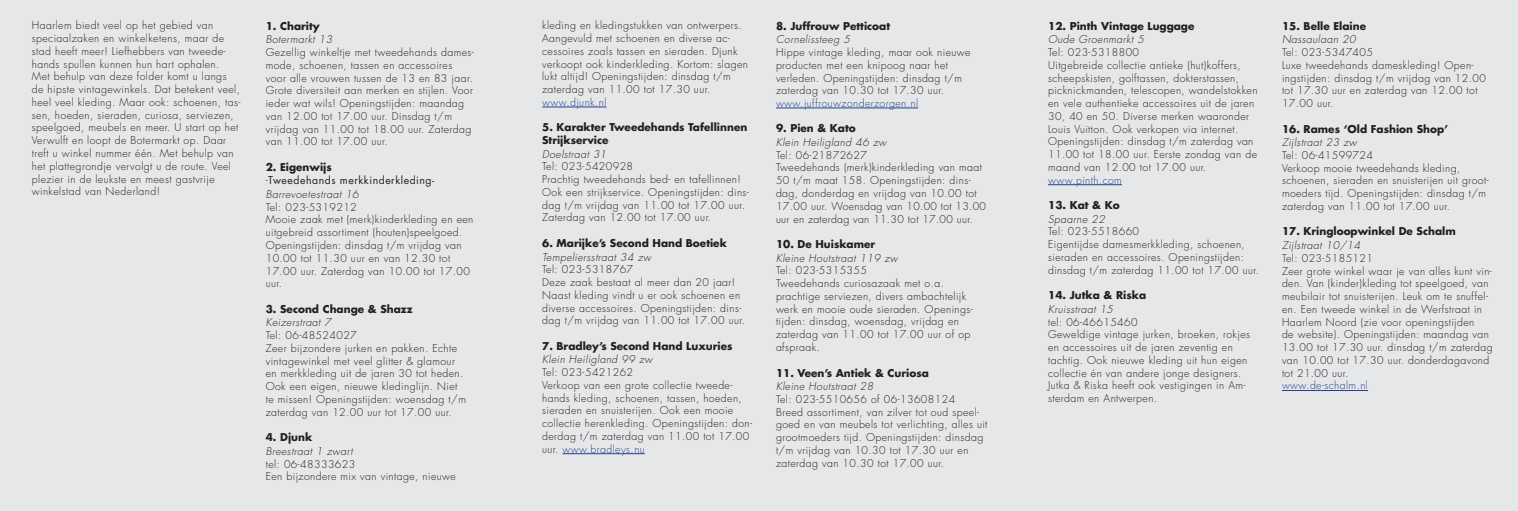
<style>
.page{position:relative;width:1518px;height:511px;background:#fff}
.page>*{position:absolute;margin:0;border:0;box-sizing:border-box;transform-origin:0 0}
.t1{font:300 10.5px/12.8px "Futura";letter-spacing:.04em;color:#231f20}
.t2{font:700 10.5px/12.8px "Futura";color:#231f20}
.t3{font:italic 300 10.5px "Futura";letter-spacing:.04em;color:#231f20}
.t4{font:300 10.5px "Futura";letter-spacing:.04em;color:#25408e}
.t5{font:10.5px/13.5px "Futura";letter-spacing:.05em;color:#231f20}
.s1{font-weight:700}
.s2{font-weight:300}
.s3{font-weight:300;font-style:italic}
.s4{color:#25408e}
</style>
<div class="page">
<div style="left:0;top:0;width:1518px;height:510px;background:#e6e7e8"></div>
<hr style="left:542px;top:107px;width:64px;height:1px;background:#25408e">
<hr style="left:563px;top:453px;width:82px;height:1px;background:#25408e">
<hr style="left:776px;top:108px;width:142px;height:1px;background:#25408e">
<hr style="left:1048px;top:184px;width:74px;height:1px;background:#25408e">
<hr style="left:1282px;top:390px;width:86px;height:1px;background:#25408e">
<p class="t1" style="left:32px;top:20px;width:210px">Haarlem biedt veel op het gebied van speciaalzaken en winkelketens, maar de stad heeft meer! Liefhebbers van tweede&shy;hands spullen kunnen hun hart ophalen.<br>Met behulp van deze folder komt u langs de hipste vintagewinkels. Dat betekent veel, heel veel kleding. Maar ook: schoenen, tas&shy;sen, hoeden, sieraden, curiosa, serviezen, speelgoed, meubels en meer. U start op het Verwulft en loopt de Botermarkt op. Daar treft u winkel nummer één. Met behulp van het plattegrondje vervolgt u de route. Veel plezier in de leukste en meest gastvrije winkelstad van Nederland!</p>
<p class="t2" style="left:266px;top:20px;width:56px">1. Charity</p>
<p class="t3" style="left:266px;top:34px;width:68px">Botermarkt 13</p>
<p class="t1" style="left:266px;top:47px;width:210px">Gezellig winkeltje met tweedehands dames&shy;mode, schoenen, tassen en accessoires voor alle vrouwen tussen de 13 en 83 jaar.<br>Grote diversiteit aan merken en stijlen. Voor ieder wat wils! Openingstijden: maandag van 12.00 tot 17.00 uur. Dinsdag t/m vrijdag van 11.00 tot 18.00 uur. Zaterdag van 11.00 tot 17.00 uur.</p>
<p class="t5" style="left:266px;top:161px;width:170px"><span class="s1">2. Eigenwijs<br></span><span class="s2">-</span>Tweedehands merkkinderkleding-<br><span class="s3">Barrevoetestraat 16</span></p>
<p class="t1" style="left:266px;top:201px;width:209px">Tel: 023-5319212<br>Mooie zaak met (merk)kinderkleding en een uitgebreid assortiment (houten)speelgoed.<br>Openingstijden: dinsdag t/m vrijdag van<br>10.00 tot 11.30 uur en van 12.30 tot<br>17.00 uur. Zaterdag van 10.00 tot 17.00 uur.</p>
<p class="t2" style="left:266px;top:303px;width:148px">3. Second Change &amp; Shazz</p>
<p class="t3" style="left:266px;top:317px;width:67px">Keizerstraat 7</p>
<p class="t1" style="left:266px;top:329px;width:202px">Tel: 06-48524027<br>Zeer bijzondere jurken en pakken. Echte vintagewinkel met veel glitter &amp; glamour en merkkleding uit de jaren 30 tot heden.<br>Ook een eigen, nieuwe kledinglijn. Niet te missen! Openingstijden: woensdag t/m zaterdag van 12.00 uur tot 17.00 uur.</p>
<p class="t2" style="left:266px;top:431px;width:48px">4. Djunk</p>
<p class="t3" style="left:266px;top:445px;width:88px">Breestraat 1 zwart</p>
<p class="t1" style="left:266px;top:458px;width:192px">tel: 06-48333623<br>Een bijzondere mix van vintage, nieuwe</p>
<p class="t1" style="left:542px;top:20px;width:207px">kleding en kledingstukken van ontwerpers.<br>Aangevuld met schoenen en diverse ac&shy;cessoires zoals tassen en sieraden. Djunk verkoopt ook kinderkleding. Kortom: slagen lukt altijd! Openingstijden: dinsdag t/m zaterdag van 11.00 tot 17.30 uur.</p>
<p class="t4" style="left:542px;top:97px;width:66px">www.djunk.nl</p>
<p class="t2" style="left:542px;top:122px;width:207px">5. Karakter Tweedehands Tafellinnen<br>Strijkservice</p>
<p class="t3" style="left:542px;top:149px;width:66px">Doelstraat 31</p>
<p class="t1" style="left:542px;top:161px;width:208px">Tel: 023-5420928<br>Prachtig tweedehands bed- en tafellinnen!<br>Ook een strijkservice. Openingstijden: dins&shy;dag t/m vrijdag van 11.00 tot 17.00 uur.<br>Zaterdag van 12.00 tot 17.00 uur.</p>
<p class="t2" style="left:542px;top:237px;width:186px">6. Marijke’s Second Hand Boetiek</p>
<p class="t3" style="left:542px;top:251px;width:110px">Tempeliersstraat 34 zw</p>
<p class="t1" style="left:542px;top:264px;width:204px">Tel: 023-5318767<br>Deze zaak bestaat al meer dan 20 jaar!<br>Naast kleding vindt u er ook schoenen en diverse accessoires. Openingstijden: dins&shy;dag t/m vrijdag van 11.00 tot 17.00 uur.</p>
<p class="t2" style="left:542px;top:340px;width:192px">7. Bradley’s Second Hand Luxuries</p>
<p class="t3" style="left:542px;top:354px;width:112px">Klein Heiligland 99 zw</p>
<p class="t1" style="left:542px;top:366px;width:212px">Tel: 023-5421262<br>Verkoop van een grote collectie tweede&shy;hands kleding, schoenen, tassen, hoeden, sieraden en snuisterijen. Ook een mooie collectie herenkleding. Openingstijden: don&shy;derdag t/m zaterdag van 11.00 tot 17.00 uur. <span class="s4">www.bradleys.nu</span></p>
<p class="t2" style="left:776px;top:20px;width:116px">8. Juffrouw Petticoat</p>
<p class="t3" style="left:776px;top:34px;width:75px">Cornelissteeg 5</p>
<p class="t1" style="left:776px;top:47px;width:196px">Hippe vintage kleding, maar ook nieuwe producten met een knipoog naar het verleden. Openingstijden: dinsdag t/m zaterdag van 10.30 tot 17.30 uur.</p>
<p class="t4" style="left:776px;top:98px;width:144px">www.juffrouwzonderzorgen.nl</p>
<p class="t2" style="left:776px;top:123px;width:81px">9. Pien &amp; Kato</p>
<p class="t3" style="left:776px;top:137px;width:112px">Klein Heiligland 46 zw</p>
<p class="t1" style="left:776px;top:149px;width:212px">Tel: 06-21872627<br>Tweedehands (merk)kinderkleding van maat 50 t/m maat 158. Openingstijden: dins&shy;dag, donderdag en vrijdag van 10.00 tot 17.00 uur. Woensdag van 10.00 tot 13.00 uur en zaterdag van 11.30 tot 17.00 uur.</p>
<p class="t2" style="left:776px;top:238px;width:101px">10. De Huiskamer</p>
<p class="t3" style="left:776px;top:253px;width:123px">Kleine Houtstraat 119 zw</p>
<p class="t1" style="left:776px;top:265px;width:198px">Tel: 023-5315355<br>Tweedehands curiosazaak met o.a. prachtige serviezen, divers ambachtelijk werk en mooie oude sieraden. Openings&shy;tijden: dinsdag, woensdag, vrijdag en zaterdag van 11.00 tot 17.00 uur of op afspraak.</p>
<p class="t2" style="left:776px;top:367px;width:154px">11. Veen’s Antiek &amp; Curiosa</p>
<p class="t3" style="left:776px;top:381px;width:99px">Kleine Houtstraat 28</p>
<p class="t1" style="left:776px;top:393px;width:213px">Tel: 023-5510656 of 06-13608124<br>Breed assortiment, van zilver tot oud speel&shy;goed en van meubels tot verlichting, alles uit grootmoeders tijd. Openingstijden: dinsdag t/m vrijdag van 10.30 tot 17.30 uur en zaterdag van 10.30 tot 17.00 uur.</p>
<p class="t2" style="left:1048px;top:20px;width:148px">12. Pinth Vintage Luggage</p>
<p class="t3" style="left:1048px;top:34px;width:97px">Oude Groenmarkt 5</p>
<p class="t1" style="left:1048px;top:47px;width:211px">Tel: 023-5318800<br>Uitgebreide collectie antieke (hut)koffers, scheepskisten, golftassen, dokterstassen, picknickmanden, telescopen, wandelstokken en vele authentieke accessoires uit de jaren 30, 40 en 50. Diverse merken waaronder Louis Vuitton. Ook verkopen via internet.<br>Openingstijden: dinsdag t/m zaterdag van 11.00 tot 18.00 uur. Eerste zondag van de maand van 12.00 tot 17.00 uur.</p>
<p class="t4" style="left:1048px;top:175px;width:75px">www.pinth.com</p>
<p class="t2" style="left:1048px;top:199px;width:73px">13. Kat &amp; Ko</p>
<p class="t3" style="left:1048px;top:214px;width:58px">Spaarne 22</p>
<p class="t1" style="left:1048px;top:226px;width:212px">Tel: 023-5518660<br>Eigentijdse damesmerkkleding, schoenen, sieraden en accessoires. Openingstijden: dinsdag t/m zaterdag 11.00 tot 17.00 uur.</p>
<p class="t2" style="left:1048px;top:289px;width:100px">14. Jutka &amp; Riska</p>
<p class="t3" style="left:1048px;top:304px;width:66px">Kruisstraat 15</p>
<p class="t1" style="left:1048px;top:316px;width:203px">tel: 06-46615460<br>Geweldige vintage jurken, broeken, rokjes en accessoires uit de jaren zeventig en tachtig. Ook nieuwe kleding uit hun eigen collectie én van andere jonge designers.<br>Jutka &amp; Riska heeft ook vestigingen in Am&shy;sterdam en Antwerpen.</p>
<p class="t2" style="left:1282px;top:20px;width:86px">15. Belle Elaine</p>
<p class="t3" style="left:1282px;top:34px;width:75px">Nassaulaan 20</p>
<p class="t1" style="left:1282px;top:47px;width:205px">Tel: 023-5347405<br>Luxe tweedehands dameskleding! Open&shy;ingstijden: dinsdag t/m vrijdag van 12.00 tot 17.30 uur en zaterdag van 12.00 tot<br>17.00 uur.</p>
<p class="t2" style="left:1282px;top:123px;width:168px">16. Rames ‘Old Fashion Shop’</p>
<p class="t3" style="left:1282px;top:137px;width:76px">Zijlstraat 23 zw</p>
<p class="t1" style="left:1282px;top:149px;width:208px">Tel: 06-41599724<br>Verkoop mooie tweedehands kleding, schoenen, sieraden en snuisterijen uit groot&shy;moeders tijd. Openingstijden: dinsdag t/m zaterdag van 11.00 tot 17.00 uur.</p>
<p class="t2" style="left:1282px;top:226px;width:175px">17. Kringloopwinkel De Schalm</p>
<p class="t3" style="left:1282px;top:240px;width:80px">Zijlstraat 10/14</p>
<p class="t1" style="left:1282px;top:252px;width:212px">Tel: 023-5185121<br>Zeer grote winkel waar je van alles kunt vin&shy;den. Van (kinder)kleding tot speelgoed, van meubilair tot snuisterijen. Leuk om te snuffel&shy;en. Een tweede winkel in de Werfstraat in Haarlem Noord (zie voor openingstijden<br>de website). Openingstijden: maandag van 13.00 tot 17.30 uur. dinsdag t/m zaterdag van 10.00 tot 17.30 uur. donderdagavond tot 21.00 uur.</p>
<p class="t4" style="left:1282px;top:380px;width:88px">www.de-schalm.nl</p>
</div>
